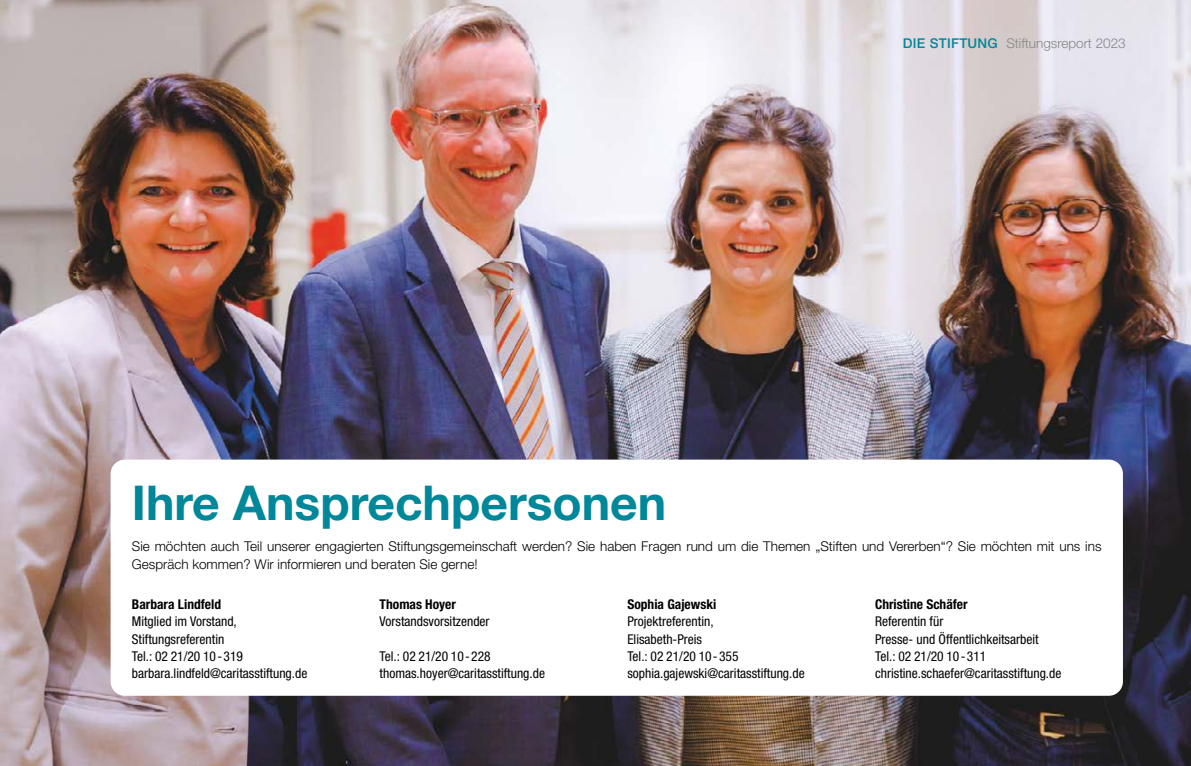
<style>
.page{position:relative;width:1191px;height:766px;background:#fff}
.page>*{position:absolute;margin:0;border:0;box-sizing:border-box;transform-origin:0 0}
.t1{font:700 48px "Helvetica Neue LT Pro";color:#00879a}
.t2{font:condensed 13.5px/17.2px "Helvetica Neue LT Pro";color:#000}
.t3{font:300 13.5px/18px "Helvetica Neue LT Pro";color:#000}
.t4{font:700 condensed 13.5px "Helvetica Neue LT Pro";color:#000}
.t5{font:300 13.5px "Helvetica Neue LT Pro";color:#878787}
.s1{font-weight:500;color:#00879a}
</style>
<div class="page">
<img style="left:0;top:0;width:1191px;height:765px">
<div style="left:111px;top:459px;width:1012px;height:236px;background:#fff;border-radius:14px"></div>
<p class="t5" style="left:903px;top:35px;width:224px"><span class="s1">DIE STIFTUNG</span> Stiftungsreport 2023</p>
<h1 class="t1" style="left:132px;top:472px;width:536px">Ihre Ansprechpersonen</h1>
<p class="t3" style="left:132px;top:537px;width:971px">Sie möchten auch Teil unserer engagierten Stiftungsgemeinschaft werden? Sie haben Fragen rund um die Themen „Stiften und Vererben“? Sie möchten mit uns ins<br>Gespräch kommen? Wir informieren und beraten Sie gerne!</p>
<p class="t4" style="left:132px;top:596px;width:91px">Barbara Lindfeld</p>
<p class="t2" style="left:132px;top:612px;width:177px">Mitglied im Vorstand,<br>Stiftungsreferentin<br>Tel.: 02 21/20 10-319 barbara.lindfeld@caritasstiftung.de</p>
<p class="t4" style="left:875px;top:596px;width:94px">Christine Schäfer</p>
<p class="t2" style="left:875px;top:612px;width:188px">Referentin für<br>Presse- und Öffentlichkeitsarbeit<br>Tel.: 02 21/20 10-311 christine.schaefer@caritasstiftung.de</p>
<p class="t4" style="left:627px;top:596px;width:90px">Sophia Gajewski</p>
<p class="t2" style="left:627px;top:612px;width:179px">Projektreferentin,<br>Elisabeth-Preis<br>Tel.: 02 21/20 10-355 sophia.gajewski@caritasstiftung.de</p>
<p class="t4" style="left:379px;top:596px;width:78px">Thomas Hoyer</p>
<p class="t2" style="left:379px;top:612px;width:111px">Vorstandsvorsitzender</p>
<p class="t2" style="left:379px;top:647px;width:167px">Tel.: 02 21/20 10-228 thomas.hoyer@caritasstiftung.de</p>
</div>
